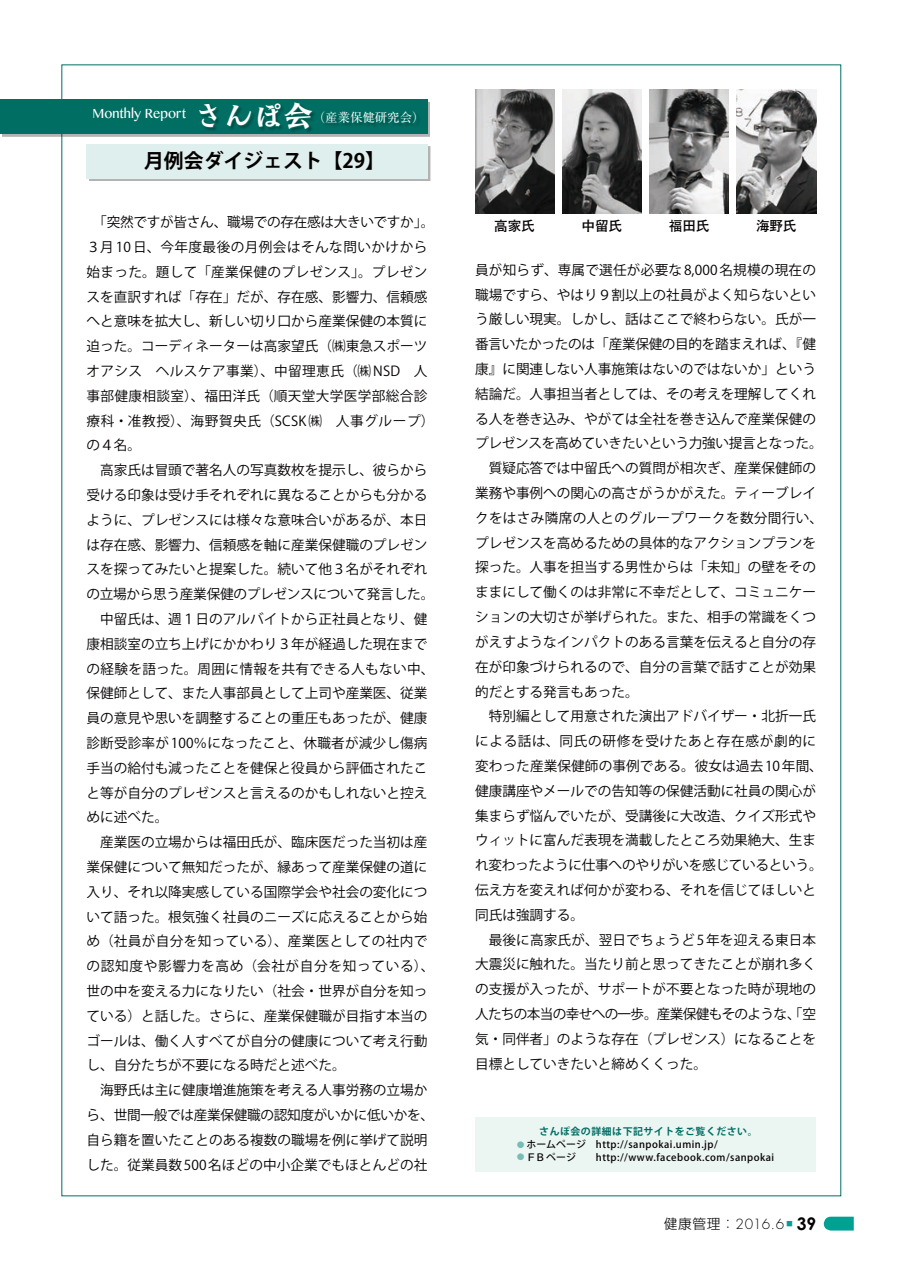
<style>
.page{position:relative;width:903px;height:1275px;background:#fff}
.page>*{position:absolute;margin:0;border:0;box-sizing:border-box;transform-origin:0 0}
.t1{font:700 19.78px "Koz Go Pro";color:#050101}
.t2{font:700 17.32px "Century Gothic";color:#050101}
.t3{font:14.88px "Kannada MN";color:#fff;scale:.95 1}
.t4{font:13.65px/24.8px "Koz Go Pr 6 N";color:#050101}
.t5{font:300 13.65px "Futura";color:#050101}
.t6{font:700 13.65px "Futo Go B101 Pro";color:#050101}
.t7{font:12.42px "Ryumin Pr 6";color:#fff}
.t8{font:500 9.97px/12.8px "Koz Go Pro";letter-spacing:.05em;color:#050101}
.s1{font-family:"Moaria Std";font-weight:700;font-size:29.75px}
.s2{font-weight:700;color:#006e63}
.s3{font-weight:700;font-size:11.2px;color:#76beb5}
.s4{font-family:"Shin Go Pro"}
</style>
<div class="page">
<svg style="left:824px;top:1217px;width:30px;height:13px"></svg>
<div style="left:2px;top:102px;width:428px;height:34px;background:#b4b3b3"></div>
<div style="left:0;top:99px;width:428px;height:35px;background:#006e63"></div>
<svg style="left:202px;top:106px;width:15px;height:22px"></svg>
<svg style="left:229px;top:105px;width:84px;height:25px"></svg>
<svg style="left:330px;top:114px;width:84px;height:10px"></svg>
<div style="left:89px;top:146px;width:341px;height:35px;background:#b4b3b3"></div>
<div style="left:87px;top:144px;width:341px;height:35px;background:#dfefed"></div>
<div style="left:475px;top:1117px;width:341px;height:54px;background:#ebf5f2"></div>
<img style="left:475px;top:89px;width:79px;height:124px">
<img style="left:737px;top:89px;width:79px;height:124px">
<img style="left:562px;top:89px;width:80px;height:124px">
<img style="left:649px;top:89px;width:80px;height:124px">
<p class="t3" style="left:93px;top:104px;width:233px">Monthly Report <span class="s1">さんぽ会</span></p>
<p class="t7" style="left:313px;top:108px;width:113px">（産業保健研究会）</p>
<h1 class="t1" style="left:144px;top:148px;width:242px">月例会ダイジェスト【29】</h1>
<p class="t4" style="left:86px;top:210px;width:349px">　「突然ですが皆さん、職場での存在感は大きいですか」。<br>３月 10 日、今年度最後の月例会はそんな問いかけから始まった。題して「産業保健のプレゼンス」。プレゼンスを直訳すれば「存在」だが、存在感、影響力、信頼感へと意味を拡大し、新しい切り口から産業保健の本質に迫った。コーディネーターは高家望氏（㈱東急スポーツオアシス　ヘルスケア事業）、中留理恵氏（㈱ NSD　人事部健康相談室）、福田洋氏（順天堂大学医学部総合診療科・准教授）、海野賀央氏（SCSK ㈱　人事グループ）の４名。<br>　高家氏は冒頭で著名人の写真数枚を提示し、彼らから受ける印象は受け手それぞれに異なることからも分かるように、プレゼンスには様々な意味合いがあるが、本日は存在感、影響力、信頼感を軸に産業保健職のプレゼンスを探ってみたいと提案した。続いて他３名がそれぞれの立場から思う産業保健のプレゼンスについて発言した。　中留氏は、週１日のアルバイトから正社員となり、健康相談室の立ち上げにかかわり３年が経過した現在までの経験を語った。周囲に情報を共有できる人もない中、保健師として、また人事部員として上司や産業医、従業員の意見や思いを調整することの重圧もあったが、健康診断受診率が 100％になったこと、休職者が減少し傷病手当の給付も減ったことを健保と役員から評価されたこと等が自分のプレゼンスと言えるのかもしれないと控えめに述べた。<br>　産業医の立場からは福田氏が、臨床医だった当初は産業保健について無知だったが、縁あって産業保健の道に入り、それ以降実感している国際学会や社会の変化について語った。根気強く社員のニーズに応えることから始め（社員が自分を知っている）、産業医としての社内での認知度や影響力を高め（会社が自分を知っている）、世の中を変える力になりたい（社会・世界が自分を知っている）と話した。さらに、産業保健職が目指す本当のゴールは、働く人すべてが自分の健康について考え行動し、自分たちが不要になる時だと述べた。<br>　海野氏は主に健康増進施策を考える人事労務の立場から、世間一般では産業保健職の認知度がいかに低いかを、自ら籍を置いたことのある複数の職場を例に挙げて説明した。従業員数 500 名ほどの中小企業でもほとんどの社</p>
<p class="t6" style="left:494px;top:215px;width:42px">高家氏</p>
<p class="t6" style="left:581px;top:215px;width:42px">中留氏</p>
<p class="t6" style="left:669px;top:215px;width:42px">福田氏</p>
<p class="t6" style="left:756px;top:215px;width:42px">海野氏</p>
<p class="t4" style="left:475px;top:258px;width:349px">員が知らず、専属で選任が必要な 8,000 名規模の現在の職場ですら、やはり９割以上の社員がよく知らないという厳しい現実。しかし、話はここで終わらない。氏が一番言いたかったのは「産業保健の目的を踏まえれば、『健康』に関連しない人事施策はないのではないか」という結論だ。人事担当者としては、その考えを理解してくれる人を巻き込み、やがては全社を巻き込んで産業保健のプレゼンスを高めていきたいという力強い提言となった。　質疑応答では中留氏への質問が相次ぎ、産業保健師の業務や事例への関心の高さがうかがえた。ティーブレイクをはさみ隣席の人とのグループワークを数分間行い、プレゼンスを高めるための具体的なアクションプランを探った。人事を担当する男性からは「未知」の壁をそのままにして働くのは非常に不幸だとして、コミュニケーションの大切さが挙げられた。また、相手の常識をくつがえすようなインパクトのある言葉を伝えると自分の存在が印象づけられるので、自分の言葉で話すことが効果的だとする発言もあった。<br>　特別編として用意された演出アドバイザー・北折一氏による話は、同氏の研修を受けたあと存在感が劇的に変わった産業保健師の事例である。彼女は過去 10 年間、健康講座やメールでの告知等の保健活動に社員の関心が集まらず悩んでいたが、受講後に大改造、クイズ形式やウィットに富んだ表現を満載したところ効果絶大、生まれ変わったように仕事へのやりがいを感じているという。伝え方を変えれば何かが変わる、それを信じてほしいと同氏は強調する。<br>　最後に高家氏が、翌日でちょうど 5 年を迎える東日本大震災に触れた。当たり前と思ってきたことが崩れ多くの支援が入ったが、サポートが不要となった時が現地の人たちの本当の幸せへの一歩。産業保健もそのような、「空気・同伴者」のような存在（プレゼンス）になることを目標としていきたいと締めくくった。</p>
<p class="t8" style="left:515px;top:1126px;width:260px;text-indent:24px"><span class="s2">さんぽ会の詳細は下記サイトをご覧ください。<br></span><span class="s3">◦</span>ホームページ　http://sanpokai.umin.jp/<br><span class="s3">◦</span>ＦＢページ　　http://www.facebook.com/sanpokai</p>
<p class="t5" style="left:664px;top:1215px;width:130px"><span class="s4">健康管理：</span>2016.6 <sup>■</sup></p>
<p class="t2" style="left:797px;top:1213px;width:21px">39</p>
</div>
